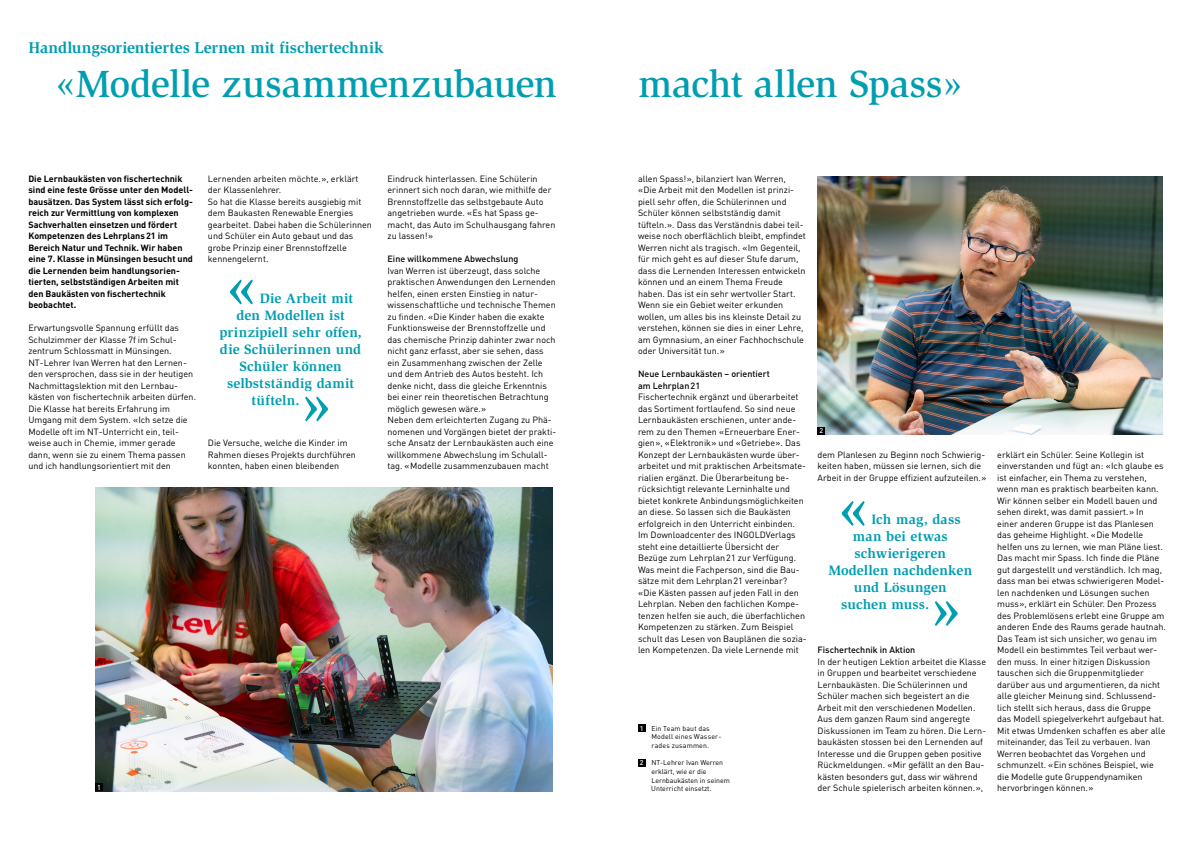
<style>
.page{position:relative;width:1191px;height:842px;background:#fff}
.page>*{position:absolute;margin:0;border:0;box-sizing:border-box;transform-origin:0 0}
.t1{font:700 60px "Slimbach Std";color:#009eb1}
.t2{font:500 39px "Slimbach Std";letter-spacing:-.015em;color:#009eb1}
.t3{font:700 16px "Slimbach Std";letter-spacing:-.005em;color:#009eb1}
.t4{font:700 14px "Slimbach Std";letter-spacing:.005em;color:#009eb1}
.t5{font:700 14px "Slimbach Std";letter-spacing:.025em;color:#009eb1}
.t6{font:9px/11.5px "DINOT";color:#000}
.t7{font:700 9px/11.5px "DINOT";color:#000}
.t8{font:500 9px/11.5px "DINOT";color:#000}
.t9{font:7px/8.6px "DINOT";color:#000}
.t10{font:7px/8.6px "DINOT";letter-spacing:.025em;color:#000}
.t11{font:500 7px "DINOT";color:#fff}
.s1{font-weight:500;color:#fff}
</style>
<div class="page">
<img style="left:817px;top:177px;width:345px;height:258px">
<div style="left:638px;top:725px;width:7px;height:7px;background:#000"></div>
<div style="left:638px;top:759px;width:7px;height:7px;background:#000"></div>
<img style="left:96px;top:488px;width:457px;height:303px">
<div style="left:96px;top:784px;width:7px;height:7px;background:#000"></div>
<div style="left:817px;top:427px;width:8px;height:8px;background:#000"></div>
<h3 class="t3" style="left:28px;top:38px;width:357px">Handlungsorientiertes Lernen mit fischertechnik</h3>
<h2 class="t2" style="left:57px;top:60px;width:502px">«Modelle zusammenzubauen</h2>
<h2 class="t2" style="left:638px;top:60px;width:324px">macht allen Spass»</h2>
<p class="t7" style="left:28px;top:172px;width:166px">Die Lernbaukästen von fischertechnik sind eine feste Grösse unter den Modell&shy;bausätzen. Das System lässt sich erfolg&shy;reich zur Vermittlung von komplexen Sachverhalten einsetzen und fördert Kompetenzen des Lehrplans21 im Bereich Natur und Technik. Wir haben eine 7. Klasse in Münsingen besucht und die Lernenden beim handlungsorien&shy;tierten, selbstständigen Arbeiten mit den Baukästen von fischertechnik beobachtet.</p>
<p class="t6" style="left:28px;top:322px;width:169px">Erwartungsvolle Spannung erfüllt das Schulzimmer der Klasse 7f im Schul&shy;zentrum Schlossmatt in Münsingen.<br>NT-Lehrer Ivan Werren hat den Lernen&shy;den versprochen, dass sie in der heutigen Nachmittagslektion mit den Lernbau&shy;kästen von fischertechnik arbeiten dürfen.<br>Die Klasse hat bereits Erfahrung im Umgang mit dem System. «Ich setze die Modelle oft im NT-Unterricht ein, teil&shy;weise auch in Chemie, immer gerade dann, wenn sie zu einem Thema passen und ich handlungsorientiert mit den</p>
<p class="t6" style="left:638px;top:172px;width:169px">allen Spass!», bilanziert Ivan Werren, «Die Arbeit mit den Modellen ist prinzi&shy;piell sehr offen, die Schülerinnen und Schüler können selbstständig damit tüfteln.». Dass das Verständnis dabei teil&shy;weise noch oberflächlich bleibt, empfindet Werren nicht als tragisch. «Im Gegenteil, für mich geht es auf dieser Stufe darum, dass die Lernenden Interessen entwickeln können und an einem Thema Freude haben. Das ist ein sehr wertvoller Start.<br>Wenn sie ein Gebiet weiter erkunden wollen, um alles bis ins kleinste Detail zu verstehen, können sie dies in einer Lehre, am Gymnasium, an einer Fachhochschule oder Universität tun.»</p>
<p class="t8" style="left:638px;top:368px;width:133px">Neue Lernbaukästen – orientiert am Lehrplan21</p>
<p class="t6" style="left:638px;top:391px;width:170px">Fischertechnik ergänzt und überarbeitet das Sortiment fortlaufend. So sind neue Lernbaukästen erschienen, unter ande&shy;rem zu den Themen «Erneuerbare Ener&shy;gien», «Elektronik» und «Getriebe». Das Konzept der Lernbaukästen wurde über&shy;arbeitet und mit praktischen Arbeitsmate&shy;rialien ergänzt. Die Überarbeitung be&shy;rücksichtigt relevante Lerninhalte und bietet konkrete Anbindungsmöglichkeiten an diese. So lassen sich die Baukästen erfolgreich in den Unterricht einbinden.<br>Im Downloadcenter des INGOLDVerlags steht eine detaillierte Übersicht der Bezüge zum Lehrplan21 zur Verfügung.<br>Was meint die Fachperson, sind die Bau&shy;sätze mit dem Lehrplan21 vereinbar? «Die Kästen passen auf jeden Fall in den Lehrplan. Neben den fachlichen Kompe&shy;tenzen helfen sie auch, die überfachlichen Kompetenzen zu stärken. Zum Beispiel schult das Lesen von Bauplänen die sozia&shy;len Kompetenzen. Da viele Lernende mit</p>
<p class="t6" style="left:387px;top:172px;width:169px">Eindruck hinterlassen. Eine Schülerin erinnert sich noch daran, wie mithilfe der Brennstoffzelle das selbstgebaute Auto angetrieben wurde. «Es hat Spass ge&shy;macht, das Auto im Schulhausgang fahren zu lassen!»</p>
<p class="t8" style="left:387px;top:253px;width:132px">Eine willkommene Abwechslung</p>
<p class="t6" style="left:387px;top:264px;width:170px">Ivan Werren ist überzeugt, dass solche praktischen Anwendungen den Lernenden helfen, einen ersten Einstieg in natur&shy;wissenschaftliche und technische Themen zu finden. «Die Kinder haben die exakte Funktionsweise der Brennstoffzelle und das chemische Prinzip dahinter zwar noch nicht ganz erfasst, aber sie sehen, dass ein Zusammenhang zwischen der Zelle und dem Antrieb des Autos besteht. Ich denke nicht, dass die gleiche Erkenntnis bei einer rein theoretischen Betrachtung möglich gewesen wäre.»<br>Neben dem erleichterten Zugang zu Phä&shy;nomenen und Vorgängen bietet der prakti&shy;sche Ansatz der Lernbaukästen auch eine willkommene Abwechslung im Schulall&shy;tag. «Modelle zusammenzubauen macht</p>
<p class="t6" style="left:208px;top:172px;width:166px">Lernenden arbeiten möchte.», erklärt der Klassenlehrer.<br>So hat die Klasse bereits ausgiebig mit dem Baukasten Renewable Energies gearbeitet. Dabei haben die Schülerinnen und Schüler ein Auto gebaut und das grobe Prinzip einer Brennstoffzelle kennengelernt.</p>
<h1 class="t1" style="left:228px;top:252px;width:28px">«</h1>
<h3 class="t4" style="left:260px;top:290px;width:95px">Die Arbeit mit</h3>
<h3 class="t4" style="left:236px;top:307px;width:110px">den Modellen ist</h3>
<h3 class="t4" style="left:219px;top:324px;width:144px">prinzipiell sehr offen,</h3>
<h3 class="t4" style="left:220px;top:341px;width:143px">die Schülerinnen und</h3>
<h3 class="t4" style="left:239px;top:358px;width:104px">Schüler können</h3>
<h3 class="t4" style="left:227px;top:375px;width:129px">selbstständig damit</h3>
<h3 class="t5" style="left:251px;top:392px;width:49px">tüfteln.</h3>
<h1 class="t1" style="left:303px;top:369px;width:28px">»</h1>
<p class="t11" style="left:819px;top:426px;width:5px">2</p>
<p class="t6" style="left:208px;top:437px;width:149px">Die Versuche, welche die Kinder im<br>Rahmen dieses Projekts durchführen konnten, haben einen bleibenden</p>
<p class="t6" style="left:817px;top:448px;width:170px">dem Planlesen zu Beginn noch Schwierig&shy;keiten haben, müssen sie lernen, sich die<br>Arbeit in der Gruppe effizient aufzuteilen.»</p>
<p class="t6" style="left:997px;top:448px;width:170px">erklärt ein Schüler. Seine Kollegin ist einverstanden und fügt an: «Ich glaube es ist einfacher, ein Thema zu verstehen, wenn man es praktisch bearbeiten kann.<br>Wir können selber ein Modell bauen und sehen direkt, was damit passiert.» In einer anderen Gruppe ist das Planlesen das geheime Highlight. «Die Modelle helfen uns zu lernen, wie man Pläne liest.<br>Das macht mir Spass. Ich finde die Pläne gut dargestellt und verständlich. Ich mag, dass man bei etwas schwierigeren Model&shy;len nachdenken und Lösungen suchen muss», erklärt ein Schüler. Den Prozess des Problemlösens erlebt eine Gruppe am anderen Ende des Raums gerade hautnah.<br>Das Team ist sich unsicher, wo genau im Modell ein bestimmtes Teil verbaut wer&shy;den muss. In einer hitzigen Diskussion tauschen sich die Gruppenmitglieder darüber aus und argumentieren, da nicht alle gleicher Meinung sind. Schlussend&shy;lich stellt sich heraus, dass die Gruppe das Modell spiegelverkehrt aufgebaut hat.<br>Mit etwas Umdenken schaffen es aber alle miteinander, das Teil zu verbauen. Ivan Werren beobachtet das Vorgehen und schmunzelt. «Ein schönes Beispiel, wie die Modelle gute Gruppendynamiken</p>
<h1 class="t1" style="left:840px;top:473px;width:28px">«</h1>
<h3 class="t4" style="left:871px;top:511px;width:91px">Ich mag, dass</h3>
<h3 class="t4" style="left:853px;top:528px;width:96px">man bei etwas</h3>
<h3 class="t4" style="left:854px;top:545px;width:93px">schwierigeren</h3>
<h3 class="t4" style="left:828px;top:562px;width:145px">Modellen nachdenken</h3>
<h3 class="t4" style="left:854px;top:579px;width:94px">und Lösungen</h3>
<h3 class="t4" style="left:841px;top:596px;width:89px">suchen muss.</h3>
<h1 class="t1" style="left:932px;top:573px;width:28px">»</h1>
<p class="t8" style="left:817px;top:644px;width:99px">Fischertechnik in Aktion</p>
<p class="t6" style="left:817px;top:655px;width:170px">In der heutigen Lektion arbeitet die Klasse in Gruppen und bearbeitet verschiedene Lernbaukästen. Die Schülerinnen und Schüler machen sich begeistert an die Arbeit mit den verschiedenen Modellen.<br>Aus dem ganzen Raum sind angeregte Diskussionen im Team zu hören. Die Lern&shy;baukästen stossen bei den Lernenden auf Interesse und die Gruppen geben positive Rückmeldungen. «Mir gefällt an den Bau&shy;kästen besonders gut, dass wir während der Schule spielerisch arbeiten können.»,</p>
<p class="t10" style="left:651px;top:724px;width:71px;text-indent:-12px"><span class="s1">1</span> Ein Team baut das<br>Modell eines Wasser&shy;rades zusammen.</p>
<p class="t9" style="left:651px;top:758px;width:80px;text-indent:-12px"><span class="s1">2</span> NT-Lehrer Ivan Werren erklärt, wie er die<br>Lernbaukästen in seinem<br>Unterricht einsetzt.</p>
<p class="t11" style="left:97px;top:783px;width:5px">1</p>
<p class="t6" style="left:997px;top:782px;width:98px">hervorbringen können.»</p>
</div>
